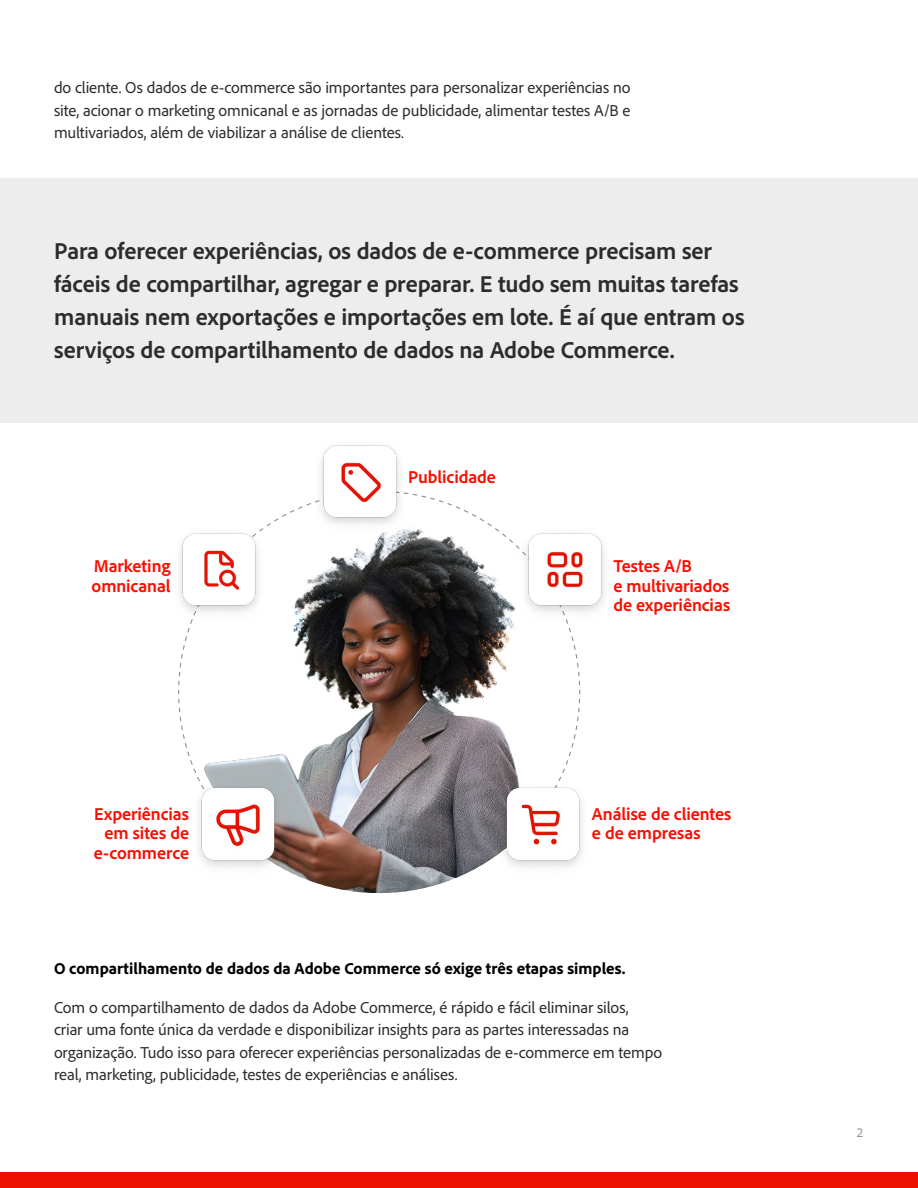
<style>
.page{position:relative;width:918px;height:1188px;background:#fff}
.page>*{position:absolute;margin:0;border:0;box-sizing:border-box;transform-origin:0 0}
.t1{font:700 24px/33px "Adobe Clean";letter-spacing:-.005em;color:#2c2c2c}
.t2{font:700 18px/19.5px "Adobe Clean";letter-spacing:-.005em;color:#fa0f00}
.t3{font:16.5px/22.5px "Adobe Clean";letter-spacing:-.005em;color:#2c2c2c;text-align:justify}
.t4{font:800 16.5px "Adobe Clean";color:#000}
.t5{font:13.5px "Adobe Clean";color:#949598}
</style>
<div class="page">
<div style="left:0;top:178px;width:918px;height:244px;background:#ededee"></div>
<div style="left:0;top:1173px;width:918px;height:15px;background:#eb1000"></div>
<img style="left:193px;top:527px;width:326px;height:366px">
<img style="left:495px;top:782px;width:88px;height:96px">
<img style="left:193px;top:782px;width:93px;height:96px">
<img style="left:179px;top:527px;width:89px;height:96px">
<img style="left:516px;top:527px;width:89px;height:96px">
<img style="left:311px;top:445px;width:97px;height:90px">
<p class="t3" style="left:54px;top:76px;width:578px">do cliente. Os dados de e-commerce são importantes para personalizar experiências no site, acionar o marketing omnicanal e as jornadas de publicidade, alimentar testes A/B e multivariados, além de viabilizar a análise de clientes.</p>
<p class="t1" style="left:54px;top:234px;width:692px">Para oferecer experiências, os dados de e-commerce precisam ser fáceis de compartilhar, agregar e preparar. E tudo sem muitas tarefas manuais nem exportações e importações em lote. É aí que entram os serviços de compartilhamento de dados na Adobe Commerce.</p>
<p class="t2" style="left:92px;top:556px;width:80px">Marketing omnicanal</p>
<p class="t2" style="left:408px;top:466px;width:89px">Publicidade</p>
<p class="t2" style="left:613px;top:556px;width:118px">Testes A/B<br>e multivariados de experiências</p>
<p class="t2" style="left:94px;top:803px;width:97px;text-align:center">Experiências em sites de e-commerce</p>
<p class="t2" style="left:592px;top:803px;width:141px">Análise de clientes e de empresas</p>
<p class="t4" style="left:54px;top:957px;width:573px">O compartilhamento de dados da Adobe Commerce só exige três etapas simples.</p>
<p class="t3" style="left:54px;top:995px;width:610px;text-align:left">Com o compartilhamento de dados da Adobe Commerce, é rápido e fácil eliminar silos,<br>criar uma fonte única da verdade e disponibilizar insights para as partes interessadas na organização. Tudo isso para oferecer experiências personalizadas de e-commerce em tempo real, marketing, publicidade, testes de experiências e análises.</p>
<p class="t5" style="left:857px;top:1124px;width:8px">2</p>
</div>
